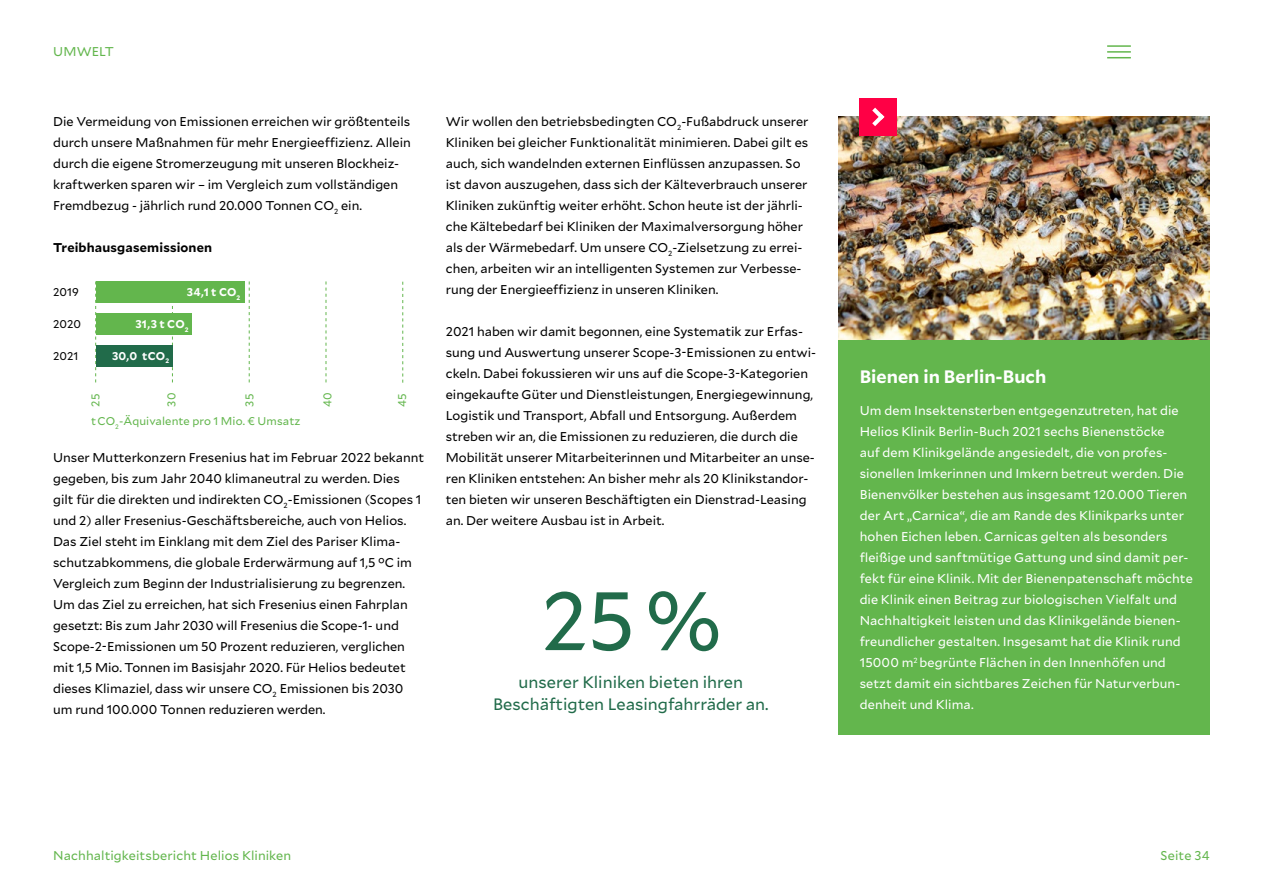
<style>
.page{position:relative;width:1263px;height:893px;background:#fff}
.page>*{position:absolute;margin:0;border:0;box-sizing:border-box;transform-origin:0 0}
.t1{font:82.5px "Mallory";color:#216b4a}
.t2{font:700 18px "Mallory";color:#fff}
.t3{font:16.5px/22.5px "Mallory";color:#216b4a;text-align:center}
.t4{font:12.75px/21px "Mallory";color:#000}
.t5{font:12.75px/21px "Mallory";letter-spacing:.005em;color:#fff}
.t6{font:12.75px "Mallory";letter-spacing:.01em;color:#63b64d}
.t7{font:700 12.75px "Mallory";letter-spacing:.015em;color:#000}
.t8{font:11.25px "Mallory";letter-spacing:.01em;color:#63b64d}
.t9{font:700 11.25px "Mallory";letter-spacing:.02em;color:#fff}
.t10{font:11.25px "Mallory";color:#000}
</style>
<div class="page">
<hr style="left:1107px;top:45px;width:24px;height:2px;background:#63b64d">
<hr style="left:1107px;top:51px;width:24px;height:2px;background:#63b64d">
<svg style="left:1107px;top:57px;width:24px;height:1px"></svg>
<img style="left:838px;top:117px;width:372px;height:223px">
<div style="left:838px;top:340px;width:372px;height:394px;background:#63b64d"></div>
<div style="left:860px;top:98px;width:37px;height:38px;background:#ff0045"></div>
<svg style="left:872px;top:108px;width:12px;height:18px"></svg>
<svg style="left:95px;top:281px;width:1px;height:101px"></svg>
<svg style="left:172px;top:306px;width:1px;height:76px"></svg>
<svg style="left:249px;top:281px;width:1px;height:101px"></svg>
<svg style="left:326px;top:281px;width:1px;height:101px"></svg>
<svg style="left:402px;top:282px;width:1px;height:101px"></svg>
<div style="left:96px;top:281px;width:148px;height:22px;background:#63b64d"></div>
<div style="left:96px;top:313px;width:96px;height:22px;background:#63b64d"></div>
<div style="left:96px;top:345px;width:77px;height:21px;background:#216b4a"></div>
<p class="t6" style="left:53px;top:42px;width:62px">UMWELT</p>
<p class="t4" style="left:53px;top:110px;width:359px">Die Vermeidung von Emissionen erreichen wir größtenteils durch unsere Maßnahmen für mehr Energieeffizienz. Allein durch die eigene Stromerzeugung mit unseren Blockheiz&shy;kraftwerken sparen wir – im Vergleich zum vollständigen Fremdbezug - jährlich rund 20.000 Tonnen CO<sub>2</sub> ein.</p>
<p class="t7" style="left:53px;top:238px;width:161px">Treibhausgasemissionen</p>
<p class="t10" style="left:53px;top:284px;width:27px">2019</p>
<p class="t10" style="left:53px;top:316px;width:29px">2020</p>
<p class="t10" style="left:53px;top:347px;width:27px">2021</p>
<p class="t9" style="left:187px;top:283px;width:55px">34,1 t CO<sub>2</sub></p>
<p class="t9" style="left:135px;top:315px;width:55px">31,3 t CO<sub>2</sub></p>
<p class="t9" style="left:112px;top:347px;width:59px">30,0 tCO<sub>2</sub></p>
<p class="t8" style="left:88px;top:407px;width:14px;rotate:-90deg">25</p>
<p class="t8" style="left:164px;top:407px;width:15px;rotate:-90deg">30</p>
<p class="t8" style="left:241px;top:407px;width:14px;rotate:-90deg">35</p>
<p class="t8" style="left:319px;top:407px;width:16px;rotate:-90deg">40</p>
<p class="t8" style="left:394px;top:407px;width:15px;rotate:-90deg">45</p>
<p class="t8" style="left:91px;top:413px;width:211px">t CO<sub>2</sub>-Äquivalente pro 1 Mio. € Umsatz</p>
<p class="t4" style="left:53px;top:446px;width:372px">Unser Mutterkonzern Fresenius hat im Februar 2022 bekannt gegeben, bis zum Jahr 2040 klimaneutral zu werden. Dies<br>gilt für die direkten und indirekten CO<sub>2</sub>-Emissionen (Scopes 1 und 2) aller Fresenius-Geschäftsbereiche, auch von Helios.<br>Das Ziel steht im Einklang mit dem Ziel des Pariser Klima&shy;schutzabkommens, die globale Erderwärmung auf 1,5 °C im Vergleich zum Beginn der Industrialisierung zu begrenzen.<br>Um das Ziel zu erreichen, hat sich Fresenius einen Fahrplan gesetzt: Bis zum Jahr 2030 will Fresenius die Scope-1- und Scope-2-Emissionen um 50 Prozent reduzieren, verglichen mit 1,5 Mio. Tonnen im Basisjahr 2020. Für Helios bedeutet dieses Klimaziel, dass wir unsere CO<sub>2</sub> Emissionen bis 2030 um rund 100.000 Tonnen reduzieren werden.</p>
<p class="t4" style="left:446px;top:110px;width:364px">Wir wollen den betriebsbedingten CO<sub>2</sub>-Fußabdruck unserer Kliniken bei gleicher Funktionalität minimieren. Dabei gilt es auch, sich wandelnden externen Einflüssen anzupassen. So ist davon auszugehen, dass sich der Kälteverbrauch unserer Kliniken zukünftig weiter erhöht. Schon heute ist der jährli&shy;che Kältebedarf bei Kliniken der Maximalversorgung höher als der Wärmebedarf. Um unsere CO<sub>2</sub>-Zielsetzung zu errei&shy;chen, arbeiten wir an intelligenten Systemen zur Verbesse&shy;rung der Energieeffizienz in unseren Kliniken.</p>
<p class="t4" style="left:446px;top:320px;width:372px">2021 haben wir damit begonnen, eine Systematik zur Erfas&shy;sung und Auswertung unserer Scope-3-Emissionen zu entwi&shy;ckeln. Dabei fokussieren wir uns auf die Scope-3-Kategorien eingekaufte Güter und Dienstleistungen, Energiegewinnung, Logistik und Transport, Abfall und Entsorgung. Außerdem streben wir an, die Emissionen zu reduzieren, die durch die Mobilität unserer Mitarbeiterinnen und Mitarbeiter an unse&shy;ren Kliniken entstehen: An bisher mehr als 20 Klinikstandor&shy;ten bieten wir unseren Beschäftigten ein Dienstrad-Leasing an. Der weitere Ausbau ist in Arbeit.</p>
<h1 class="t1" style="left:541px;top:562px;width:182px">25 %</h1>
<p class="t3" style="left:493px;top:670px;width:277px">unserer Kliniken bieten ihren<br>Beschäftigten Leasingfahrräder an.</p>
<h2 class="t2" style="left:860px;top:363px;width:188px">Bienen in Berlin-Buch</h2>
<p class="t5" style="left:860px;top:399px;width:335px">Um dem Insektensterben entgegenzutreten, hat die Helios Klinik Berlin-Buch 2021 sechs Bienenstöcke<br>auf dem Klinikgelände angesiedelt, die von profes&shy;sionellen Imkerinnen und Imkern betreut werden. Die Bienenvölker bestehen aus insgesamt 120.000 Tieren der Art „Carnica“, die am Rande des Klinikparks unter hohen Eichen leben. Carnicas gelten als besonders fleißige und sanftmütige Gattung und sind damit per&shy;fekt für eine Klinik. Mit der Bienenpatenschaft möchte die Klinik einen Beitrag zur biologischen Vielfalt und Nachhaltigkeit leisten und das Klinikgelände bienen&shy;freundlicher gestalten. Insgesamt hat die Klinik rund 15000 m<sup>2</sup> begrünte Flächen in den Innenhöfen und setzt damit ein sichtbares Zeichen für Naturverbun&shy;denheit und Klima.</p>
<p class="t6" style="left:53px;top:846px;width:240px">Nachhaltigkeitsbericht Helios Kliniken</p>
<p class="t6" style="left:1160px;top:846px;width:51px">Seite 34</p>
</div>
